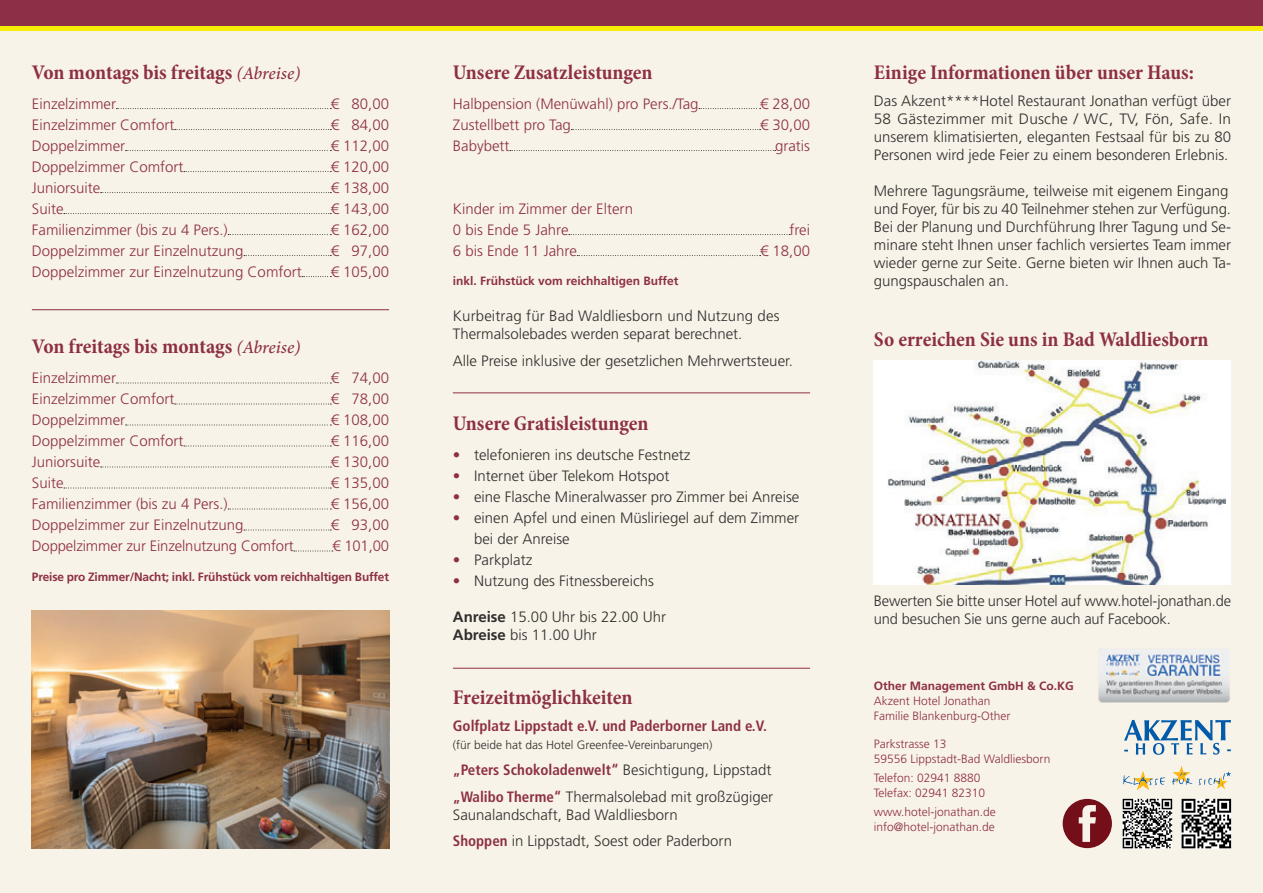
<style>
.page{position:relative;width:1263px;height:893px;background:#f8f3e8}
.page>*{position:absolute;margin:0;border:0;box-sizing:border-box;transform-origin:0 0}
.t1{font:700 condensed 21px "Minion Pro";letter-spacing:-.005em;color:#8d2f45}
.t2{font:300 15px/18px "Frutiger LT Std";color:#312d2d}
.t3{font:300 15px/21px "Frutiger LT Std";color:#8d2f45}
.t4{font:700 condensed 15px "Frutiger LT Std";color:#8d2f45}
.t5{font:300 12px/15px "Frutiger LT Std";color:#8d2f45}
.t6{font:700 12px "Frutiger LT Std";letter-spacing:-.01em;color:#8d2f45}
.t7{font:300 12px "Frutiger LT Std";color:#312d2d}
.s1{font-weight:500;font-style:italic;font-stretch:normal;font-size:18px}
.s2{color:#8d2f45}
.s3{font-weight:700}
.s4{font-weight:700;font-stretch:condensed;color:#8d2f45}
</style>
<div class="page">
<svg style="left:699px;top:108px;width:62px;height:1px"></svg>
<svg style="left:571px;top:129px;width:190px;height:1px"></svg>
<svg style="left:510px;top:150px;width:266px;height:1px"></svg>
<svg style="left:569px;top:234px;width:221px;height:1px"></svg>
<svg style="left:577px;top:255px;width:184px;height:1px"></svg>
<svg style="left:116px;top:108px;width:215px;height:1px"></svg>
<svg style="left:175px;top:129px;width:156px;height:1px"></svg>
<svg style="left:126px;top:150px;width:205px;height:1px"></svg>
<svg style="left:184px;top:171px;width:147px;height:1px"></svg>
<svg style="left:101px;top:192px;width:230px;height:1px"></svg>
<svg style="left:64px;top:213px;width:267px;height:1px"></svg>
<svg style="left:228px;top:234px;width:103px;height:1px"></svg>
<svg style="left:244px;top:255px;width:87px;height:1px"></svg>
<svg style="left:302px;top:276px;width:29px;height:1px"></svg>
<svg style="left:116px;top:383px;width:215px;height:1px"></svg>
<svg style="left:175px;top:404px;width:156px;height:1px"></svg>
<svg style="left:126px;top:425px;width:205px;height:1px"></svg>
<svg style="left:184px;top:446px;width:147px;height:1px"></svg>
<svg style="left:101px;top:467px;width:230px;height:1px"></svg>
<svg style="left:64px;top:488px;width:267px;height:1px"></svg>
<svg style="left:228px;top:509px;width:103px;height:1px"></svg>
<svg style="left:244px;top:530px;width:87px;height:1px"></svg>
<svg style="left:294px;top:551px;width:39px;height:1px"></svg>
<hr style="left:453px;top:392px;width:357px;height:1px;background:#8d2f45">
<hr style="left:32px;top:309px;width:357px;height:1px;background:#8d2f45">
<hr style="left:453px;top:668px;width:357px;height:1px;background:#8d2f45">
<div style="left:0;top:0;width:1263px;height:26px;background:#8d2f45"></div>
<hr style="left:0;top:26px;width:1263px;height:4px;background:#f5ec09">
<div style="left:874px;top:360px;width:357px;height:225px;background:#fff"></div>
<img style="left:888px;top:360px;width:338px;height:225px">
<svg style="left:1181px;top:799px;width:50px;height:49px;background:#777"></svg>
<svg style="left:1123px;top:799px;width:49px;height:49px;background:#7e7e7e"></svg>
<svg style="left:1063px;top:799px;width:49px;height:49px"></svg>
<img style="left:32px;top:610px;width:357px;height:238px">
<svg style="left:1124px;top:720px;width:107px;height:35px"></svg>
<svg style="left:1123px;top:771px;width:42px;height:19px"></svg>
<svg style="left:1172px;top:766px;width:59px;height:23px"></svg>
<img style="left:1098px;top:649px;width:132px;height:54px">
<h1 class="t1" style="left:32px;top:58px;width:270px">Von montags bis freitags <span class="s1">(Abreise)</span></h1>
<p class="t3" style="left:32px;top:93px;width:86px">Einzelzimmer</p>
<p class="t3" style="left:331px;top:93px;width:60px">€ 80,00</p>
<p class="t3" style="left:32px;top:114px;width:144px">Einzelzimmer Comfort</p>
<p class="t3" style="left:331px;top:114px;width:60px">€ 84,00</p>
<p class="t3" style="left:32px;top:135px;width:95px">Doppelzimmer</p>
<p class="t3" style="left:331px;top:135px;width:60px">€ 112,00</p>
<p class="t3" style="left:32px;top:156px;width:153px">Doppelzimmer Comfort</p>
<p class="t3" style="left:331px;top:156px;width:60px">€ 120,00</p>
<p class="t3" style="left:32px;top:177px;width:70px">Juniorsuite</p>
<p class="t3" style="left:331px;top:177px;width:60px">€ 138,00</p>
<p class="t3" style="left:32px;top:198px;width:33px">Suite</p>
<p class="t3" style="left:331px;top:198px;width:60px">€ 143,00</p>
<p class="t3" style="left:32px;top:219px;width:197px">Familienzimmer (bis zu 4 Pers.)</p>
<p class="t3" style="left:331px;top:219px;width:60px">€ 162,00</p>
<p class="t3" style="left:32px;top:240px;width:213px">Doppelzimmer zur Einzelnutzung</p>
<p class="t3" style="left:331px;top:240px;width:60px">€ 97,00</p>
<p class="t3" style="left:32px;top:261px;width:271px">Doppelzimmer zur Einzelnutzung Comfort</p>
<p class="t3" style="left:331px;top:261px;width:60px">€ 105,00</p>
<h1 class="t1" style="left:32px;top:332px;width:270px">Von freitags bis montags <span class="s1">(Abreise)</span></h1>
<p class="t3" style="left:32px;top:368px;width:86px">Einzelzimmer</p>
<p class="t3" style="left:331px;top:368px;width:60px">€ 74,00</p>
<p class="t3" style="left:32px;top:389px;width:144px">Einzelzimmer Comfort</p>
<p class="t3" style="left:331px;top:389px;width:60px">€ 78,00</p>
<p class="t3" style="left:32px;top:410px;width:95px">Doppelzimmer</p>
<p class="t3" style="left:331px;top:410px;width:60px">€ 108,00</p>
<p class="t3" style="left:32px;top:431px;width:153px">Doppelzimmer Comfort</p>
<p class="t3" style="left:331px;top:431px;width:60px">€ 116,00</p>
<p class="t3" style="left:32px;top:452px;width:70px">Juniorsuite</p>
<p class="t3" style="left:331px;top:452px;width:60px">€ 130,00</p>
<p class="t3" style="left:32px;top:473px;width:33px">Suite</p>
<p class="t3" style="left:331px;top:473px;width:60px">€ 135,00</p>
<p class="t3" style="left:32px;top:494px;width:197px">Familienzimmer (bis zu 4 Pers.)</p>
<p class="t3" style="left:331px;top:494px;width:60px">€ 156,00</p>
<p class="t3" style="left:32px;top:515px;width:213px">Doppelzimmer zur Einzelnutzung</p>
<p class="t3" style="left:331px;top:515px;width:60px">€ 93,00</p>
<p class="t3" style="left:32px;top:536px;width:263px">Doppelzimmer zur Einzelnutzung Comfort</p>
<p class="t3" style="left:332px;top:536px;width:58px">€ 101,00</p>
<p class="t6" style="left:32px;top:569px;width:359px">Preise pro Zimmer/Nacht; inkl. Frühstück vom reichhaltigen Buffet</p>
<h1 class="t1" style="left:453px;top:58px;width:201px">Unsere Zusatzleistungen</h1>
<p class="t3" style="left:453px;top:93px;width:247px">Halbpension (Menüwahl) pro Pers./Tag</p>
<p class="t3" style="left:760px;top:93px;width:52px">€ 28,00</p>
<p class="t3" style="left:453px;top:114px;width:120px">Zustellbett pro Tag</p>
<p class="t3" style="left:760px;top:114px;width:52px">€ 30,00</p>
<p class="t3" style="left:453px;top:135px;width:58px">Babybett</p>
<p class="t3" style="left:775px;top:135px;width:36px">gratis</p>
<p class="t3" style="left:453px;top:198px;width:182px">Kinder im Zimmer der Eltern<br>0 bis Ende 5 Jahre</p>
<p class="t3" style="left:789px;top:219px;width:22px">frei</p>
<p class="t3" style="left:453px;top:240px;width:125px">6 bis Ende 11 Jahre</p>
<p class="t3" style="left:760px;top:240px;width:52px">€ 18,00</p>
<p class="t6" style="left:453px;top:274px;width:227px">inkl. Frühstück vom reichhaltigen Buffet</p>
<p class="t2" style="left:453px;top:307px;width:328px">Kurbeitrag für Bad Waldliesborn und Nutzung des<br>Thermalsolebades werden separat berechnet.</p>
<p class="t2" style="left:453px;top:352px;width:342px">Alle Preise inklusive der gesetzlichen Mehrwertsteuer.</p>
<h1 class="t1" style="left:453px;top:409px;width:197px">Unsere Gratisleistungen</h1>
<p class="t2" style="left:453px;top:446px;width:239px"><span class="s2">•</span> telefonieren ins deutsche Festnetz</p>
<p class="t2" style="left:453px;top:467px;width:218px"><span class="s2">•</span> Internet über Telekom Hotspot</p>
<p class="t2" style="left:453px;top:488px;width:348px"><span class="s2">•</span> eine Flasche Mineralwasser pro Zimmer bei Anreise</p>
<p class="t2" style="left:474px;top:507px;width:327px;line-height:21px;text-indent:-21px"><span class="s2">•</span> einen Apfel und einen Müsliriegel auf dem Zimmer bei der Anreise</p>
<p class="t2" style="left:453px;top:551px;width:81px"><span class="s2">•</span> Parkplatz</p>
<p class="t2" style="left:453px;top:572px;width:203px"><span class="s2">•</span> Nutzung des Fitnessbereichs</p>
<p class="t2" style="left:453px;top:608px;width:215px"><span class="s3">Anreise</span> 15.00 Uhr bis 22.00 Uhr<br><span class="s3">Abreise</span> bis 11.00 Uhr</p>
<h1 class="t1" style="left:453px;top:683px;width:181px">Freizeitmöglichkeiten</h1>
<p class="t4" style="left:453px;top:716px;width:316px">Golfplatz Lippstadt e.V. und Paderborner Land e.V.</p>
<p class="t7" style="left:453px;top:737px;width:261px">(für beide hat das Hotel Greenfee-Vereinbarungen)</p>
<p class="t2" style="left:453px;top:757px;width:322px;line-height:26.5px"><span class="s4">„Peters Schokoladenwelt“</span> Besichtigung, Lippstadt <span class="s4">„Walibo Therme“</span> Thermalsolebad mit großzügiger</p>
<p class="t2" style="left:453px;top:801px;width:281px;line-height:26.5px">Saunalandschaft, Bad Waldliesborn<br><span class="s4">Shoppen</span> in Lippstadt, Soest oder Paderborn</p>
<h1 class="t1" style="left:874px;top:58px;width:322px">Einige Informationen über unser Haus:</h1>
<p class="t2" style="left:874px;top:92px;width:359px;text-align:justify">Das Akzent****Hotel Restaurant Jonathan verfügt über 58 Gästezimmer mit Dusche / WC, TV, Fön, Safe. In unserem klimatisierten, eleganten Festsaal für bis zu 80<br>Personen wird jede Feier zu einem besonderen Erlebnis.</p>
<p class="t2" style="left:874px;top:182px;width:359px">Mehrere Tagungsräume, teilweise mit eigenem Eingang und Foyer, für bis zu 40 Teilnehmer stehen zur Verfügung.<br>Bei der Planung und Durchführung Ihrer Tagung und Se&shy;minare steht Ihnen unser fachlich versiertes Team immer wieder gerne zur Seite. Gerne bieten wir Ihnen auch Ta&shy;gungspauschalen an.</p>
<h1 class="t1" style="left:874px;top:325px;width:336px">So erreichen Sie uns in Bad Waldliesborn</h1>
<p class="t2" style="left:874px;top:592px;width:359px">Bewerten Sie bitte unser Hotel auf www.hotel-jonathan.de und besuchen Sie uns gerne auch auf Facebook.</p>
<p class="t6" style="left:874px;top:679px;width:202px">Other Management GmbH &amp; Co.KG</p>
<p class="t5" style="left:874px;top:694px;width:138px">Akzent Hotel Jonathan<br>Familie Blankenburg-Other</p>
<p class="t5" style="left:874px;top:736px;width:178px">Parkstrasse 13<br>59556 Lippstadt-Bad Waldliesborn</p>
<p class="t5" style="left:874px;top:771px;width:113px">Telefon: 02941 8880<br>Telefax: 02941 82310</p>
<p class="t5" style="left:874px;top:805px;width:124px">www.hotel-jonathan.de info@hotel-jonathan.de</p>
</div>
